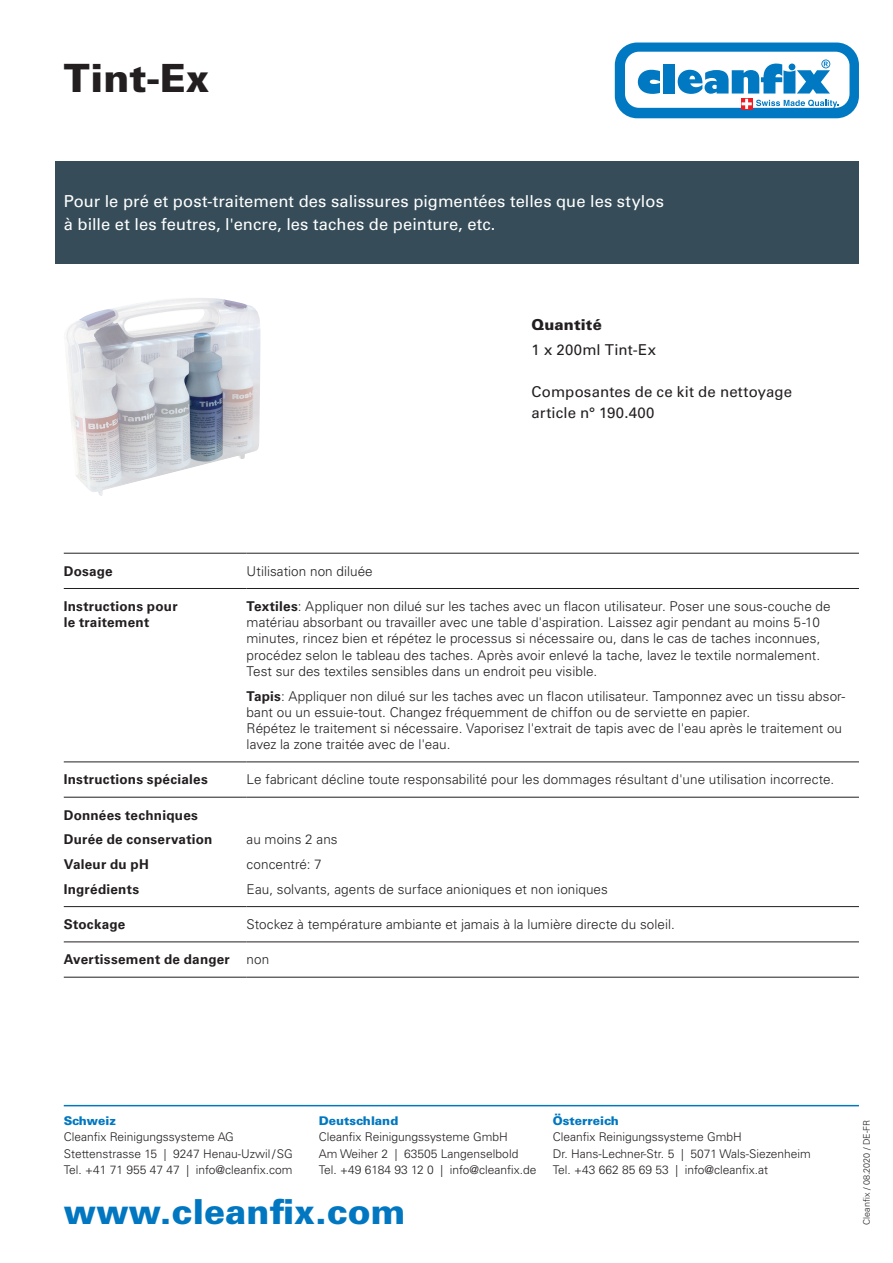
<style>
.page{position:relative;width:893px;height:1263px;background:#fff}
.page>*{position:absolute;margin:0;border:0;box-sizing:border-box;transform-origin:0 0}
.t1{font:900 39px "Univers LT Std";color:#231f20}
.t2{font:900 34.5px "Univers LT Std";color:#0077c0}
.t3{font:16.5px/22.5px "Univers LT Std";letter-spacing:.005em;color:#fff}
.t4{font:15px/21px "Univers LT Std";letter-spacing:.01em;color:#231f20}
.t5{font:900 15px "Univers LT Std";letter-spacing:.01em;color:#231f20}
.t6{font:300 13.5px/16.2px "Univers LT Std";letter-spacing:.005em;color:#231f20}
.t7{font:700 13.5px/24.8px "Univers LT Std";letter-spacing:.02em;color:#231f20}
.t8{font:300 12px/16.5px "Univers LT Std";color:#231f20}
.t9{font:900 12px "Univers LT Std";color:#0077c0}
.t10{font:300 9px "Univers LT Std";color:#231f20}
.s1{font-weight:700}
.s2{font-weight:300}
</style>
<div class="page">
<svg style="left:615px;top:43px;width:244px;height:75px"></svg>
<hr style="left:64px;top:1105px;width:795px;height:1px;background:#0077c0">
<div style="left:55px;top:162px;width:804px;height:102px;background:#364d59"></div>
<img style="left:66px;top:298px;width:195px;height:198px">
<hr style="left:64px;top:553px;width:183px;height:1px;background:#231f20">
<hr style="left:64px;top:588px;width:183px;height:1px;background:#231f20">
<hr style="left:64px;top:761px;width:183px;height:1px;background:#231f20">
<hr style="left:64px;top:797px;width:183px;height:1px;background:#231f20">
<hr style="left:64px;top:906px;width:183px;height:1px;background:#231f20">
<hr style="left:64px;top:941px;width:183px;height:1px;background:#231f20">
<hr style="left:64px;top:977px;width:183px;height:1px;background:#231f20">
<hr style="left:247px;top:553px;width:612px;height:1px;background:#231f20">
<hr style="left:247px;top:588px;width:612px;height:1px;background:#231f20">
<hr style="left:247px;top:761px;width:612px;height:1px;background:#231f20">
<hr style="left:247px;top:797px;width:612px;height:1px;background:#231f20">
<hr style="left:247px;top:906px;width:612px;height:1px;background:#231f20">
<hr style="left:247px;top:941px;width:612px;height:1px;background:#231f20">
<hr style="left:247px;top:977px;width:612px;height:1px;background:#231f20">
<h1 class="t1" style="left:64px;top:54px;width:147px">Tint-Ex</h1>
<p class="t3" style="left:64px;top:190px;width:602px">Pour le pré et post-traitement des salissures pigmentées telles que les stylos à bille et les feutres, l'encre, les taches de peinture, etc.</p>
<p class="t5" style="left:531px;top:315px;width:72px">Quantité</p>
<p class="t4" style="left:531px;top:339px;width:126px">1 x 200ml Tint-Ex</p>
<p class="t4" style="left:531px;top:381px;width:262px">Composantes de ce kit de nettoyage article n° 190.400</p>
<p class="t7" style="left:64px;top:559px;width:50px">Dosage</p>
<p class="t6" style="left:247px;top:563px;width:128px">Utilisation non diluée</p>
<p class="t7" style="left:64px;top:598px;width:115px;line-height:16.2px">Instructions pour le traitement</p>
<p class="t6" style="left:247px;top:598px;width:586px"><span class="s1">Textiles</span>: Appliquer non dilué sur les taches avec un flacon utilisateur. Poser une sous-couche de matériau absorbant ou travailler avec une table d'aspiration. Laissez agir pendant au moins 5-10 minutes, rincez bien et répétez le processus si nécessaire ou, dans le cas de taches inconnues, procédez selon le tableau des taches. Après avoir enlevé la tache, lavez le textile normalement.<br>Test sur des textiles sensibles dans un endroit peu visible.</p>
<p class="t6" style="left:247px;top:688px;width:600px"><span class="s1">Tapis</span>: Appliquer non dilué sur les taches avec un flacon utilisateur. Tamponnez avec un tissu absor&shy;bant ou un essuie-tout. Changez fréquemment de chiffon ou de serviette en papier.<br>Répétez le traitement si nécessaire. Vaporisez l'extrait de tapis avec de l'eau après le traitement ou lavez la zone traitée avec de l'eau.</p>
<p class="t7" style="left:64px;top:767px;width:146px">Instructions spéciales</p>
<p class="t6" style="left:247px;top:771px;width:589px">Le fabricant décline toute responsabilité pour les dommages résultant d'une utilisation incorrecte.</p>
<p class="t7" style="left:64px;top:803px;width:150px">Données techniques<br>Durée de conservation<br>Valeur du pH<br>Ingrédients</p>
<p class="t6" style="left:247px;top:827px;width:363px;line-height:24.8px">au moins 2 ans<br>concentré: 7<br>Eau, solvants, agents de surface anioniques et non ioniques</p>
<p class="t7" style="left:64px;top:912px;width:63px">Stockage</p>
<p class="t6" style="left:247px;top:916px;width:430px">Stockez à température ambiante et jamais à la lumière directe du soleil.</p>
<p class="t7" style="left:64px;top:947px;width:207px">Avertissement de danger <span class="s2">non</span></p>
<p class="t9" style="left:64px;top:1113px;width:54px">Schweiz</p>
<p class="t8" style="left:64px;top:1129px;width:231px">Cleanfix Reinigungssysteme AG<br>Stettenstrasse 15 | 9247 Henau-Uzwil/SG<br>Tel. +41 71 955 47 47 | info@cleanfix.com</p>
<p class="t9" style="left:319px;top:1113px;width:81px">Deutschland</p>
<p class="t8" style="left:319px;top:1129px;width:219px">Cleanfix Reinigungssysteme GmbH<br>Am Weiher 2 | 63505 Langenselbold<br>Tel. +49 6184 93 12 0 | info@cleanfix.de</p>
<h2 class="t2" style="left:64px;top:1190px;width:343px">www.cleanfix.com</h2>
<p class="t9" style="left:553px;top:1113px;width:68px">Österreich</p>
<p class="t8" style="left:553px;top:1129px;width:259px">Cleanfix Reinigungssysteme GmbH<br>Dr. Hans-Lechner-Str. 5 | 5071 Wals-Siezenheim<br>Tel. +43 662 85 69 53 | info@cleanfix.at</p>
<p class="t10" style="left:861px;top:1225px;width:107px;rotate:-90deg">Cleanfix / 08.2020 / DE-FR</p>
</div>
